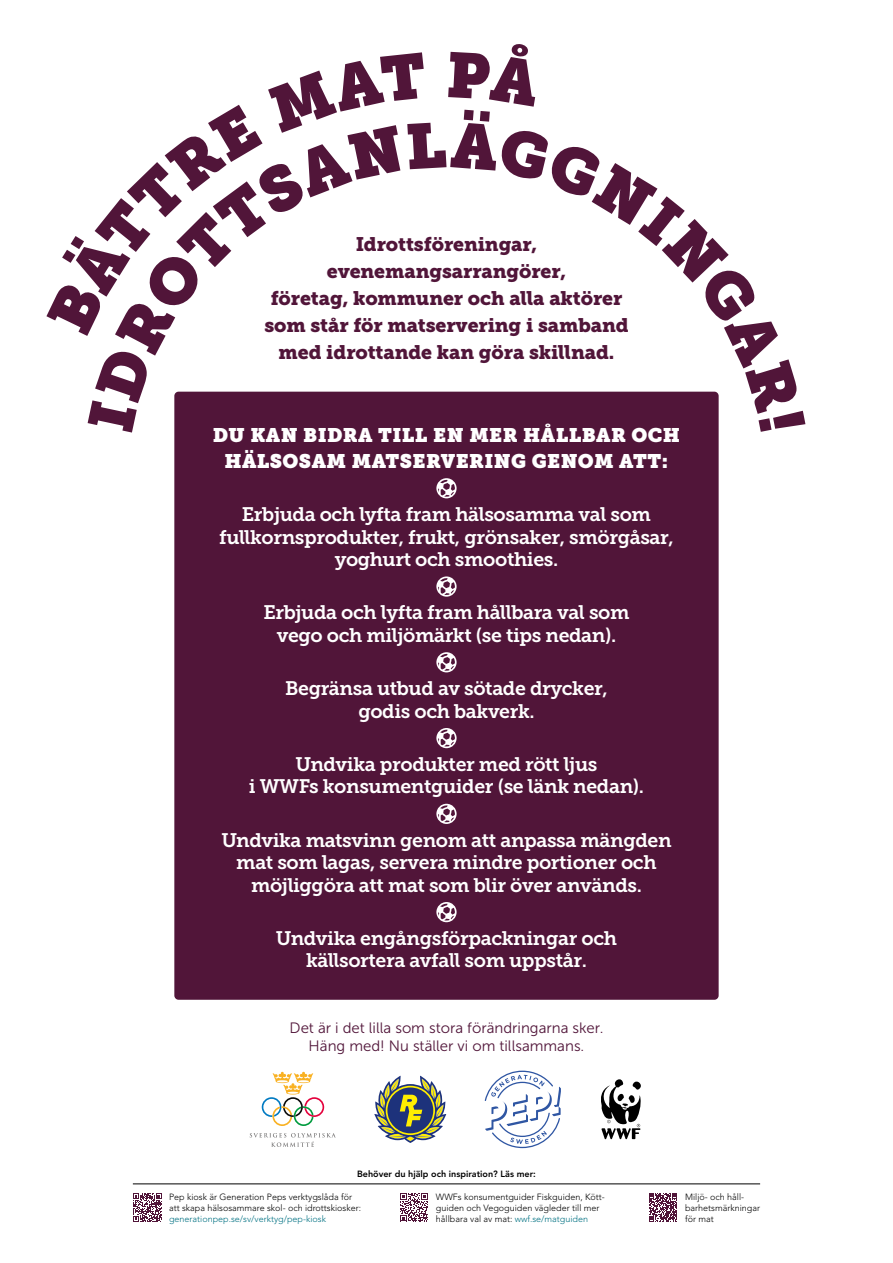
<style>
.page{position:relative;width:893px;height:1263px;background:#fff}
.page>*{position:absolute;margin:0;border:0;box-sizing:border-box;transform-origin:0 0}
.t1{font:19.5px/22.5px "Museo Slab 700";letter-spacing:-.02em;color:#fff;text-align:center}
.t2{font:19.5px/27px "Museo Slab 900";letter-spacing:-.005em;color:#511539;text-align:center}
.t3{font:19.5px/25.5px "Museo Slab";letter-spacing:.02em;color:#fff;text-align:center}
.t4{font:15px/18px "Museo Sans 300";color:#511539;text-align:center}
.t5{font:300 9px/10.8px "Avenir LT Pro";color:#000}
.t6{font:300 9px "Avenir LT Pro";color:#007182}
.t7{font:800 9px "Avenir LT Pro";color:#000}
.s1{color:#007182}
</style>
<div class="page">
<div style="left:174px;top:392px;width:545px;height:608px;background:#511539;border-radius:4px"></div>
<svg style="left:485px;top:1071px;width:76px;height:77px"></svg>
<svg style="left:601px;top:1079px;width:40px;height:60px"></svg>
<svg style="left:374px;top:1076px;width:72px;height:67px"></svg>
<svg style="left:250px;top:1133px;width:86px;height:14px"></svg>
<svg style="left:262px;top:1072px;width:62px;height:54px"></svg>
<svg style="left:400px;top:1193px;width:28px;height:28px"></svg>
<svg style="left:133px;top:1193px;width:29px;height:29px"></svg>
<hr style="left:133px;top:1183px;width:627px;height:1px;background:#000">
<svg style="left:649px;top:1193px;width:28px;height:29px"></svg>
<svg style="left:436px;top:478px;width:21px;height:20px"></svg>
<svg style="left:436px;top:576px;width:21px;height:21px"></svg>
<svg style="left:436px;top:652px;width:21px;height:20px"></svg>
<svg style="left:436px;top:728px;width:21px;height:20px"></svg>
<svg style="left:436px;top:804px;width:21px;height:20px"></svg>
<svg style="left:436px;top:902px;width:21px;height:20px"></svg>
<p class="t2" style="left:264px;top:231px;width:366px">Idrottsföreningar, evenemangsarrangörer,<br>företag, kommuner och alla aktörer som står för matservering i samband</p>
<p class="t2" style="left:279px;top:339px;width:337px">med idrottande kan göra skillnad.</p>
<p class="t3" style="left:213px;top:423px;width:469px">DU KAN BIDRA TILL EN MER HÅLLBAR OCH<br>HÄLSOSAM MATSERVERING GENOM ATT:</p>
<p class="t1" style="left:219px;top:503px;width:456px">Erbjuda och lyfta fram hälsosamma val som fullkornsprodukter, frukt, grönsaker, smörgåsar, yoghurt och smoothies.</p>
<p class="t1" style="left:263px;top:601px;width:368px">Erbjuda och lyfta fram hållbara val som vego och miljömärkt (se tips nedan).</p>
<p class="t1" style="left:285px;top:677px;width:324px">Begränsa utbud av sötade drycker, godis och bakverk.</p>
<p class="t1" style="left:249px;top:753px;width:397px">Undvika produkter med rött ljus<br>i WWFs konsumentguider (se länk nedan).</p>
<p class="t1" style="left:221px;top:829px;width:452px">Undvika matsvinn genom att anpassa mängden mat som lagas, servera mindre portioner och möjliggöra att mat som blir över används.</p>
<p class="t1" style="left:276px;top:927px;width:343px">Undvika engångsförpackningar och källsortera avfall som uppstår.</p>
<p class="t4" style="left:290px;top:1019px;width:315px">Det är i det lilla som stora förändringarna sker.<br>Häng med! Nu ställer vi om tillsammans.</p>
<p class="t7" style="left:357px;top:1169px;width:180px">Behöver du hjälp och inspiration? Läs mer:</p>
<p class="t5" style="left:169px;top:1191px;width:194px">Pep kiosk är Generation Peps verktygslåda för att skapa hälsosammare skol- och idrottskiosker:</p>
<p class="t6" style="left:169px;top:1213px;width:159px">generationpep.se/sv/verktyg/pep-kiosk</p>
<p class="t5" style="left:436px;top:1191px;width:170px">WWFs konsumentguider Fiskguiden, Kött&shy;guiden och Vegoguiden vägleder till mer hållbara val av mat: <span class="s1">wwf.se/matguiden</span></p>
<p class="t5" style="left:685px;top:1191px;width:77px">Miljö- och håll&shy;barhetsmärkningar för mat</p>
</div>
